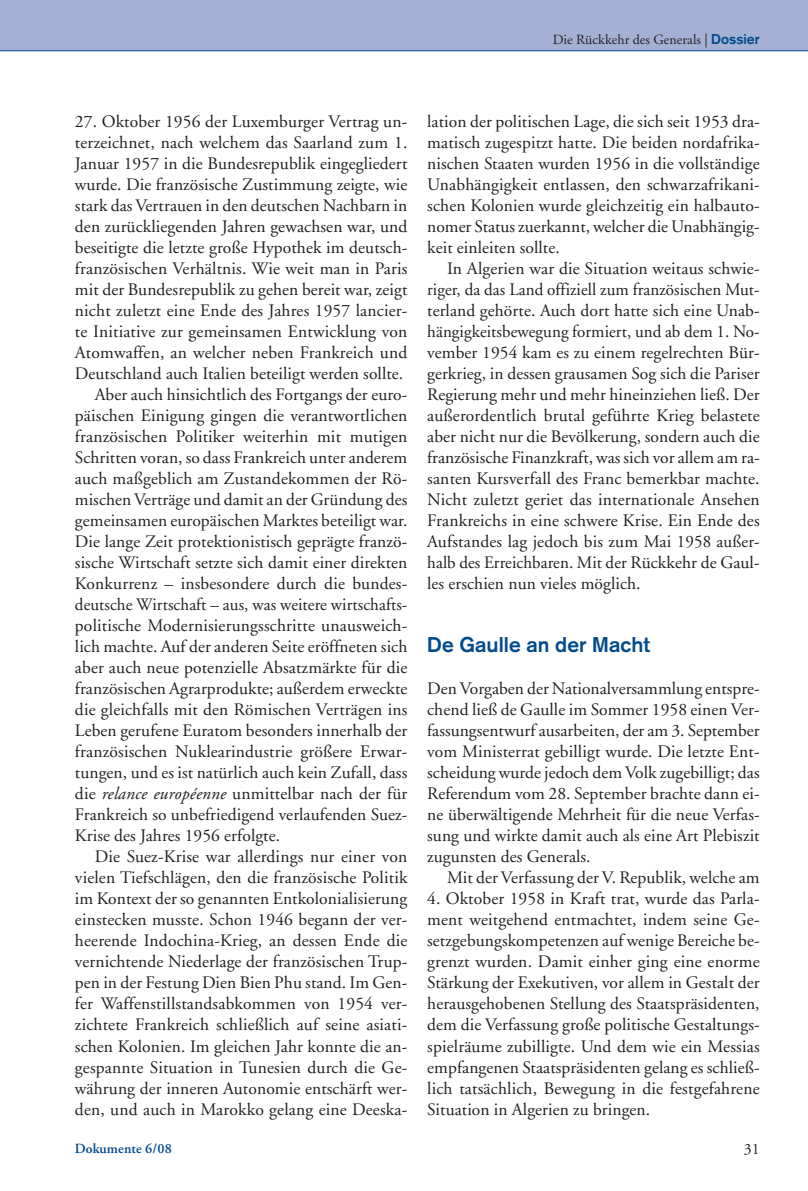
<style>
.page{position:relative;width:808px;height:1191px;background:#fff}
.page>*{position:absolute;margin:0;border:0;box-sizing:border-box;transform-origin:0 0}
.t1{font:700 21px "Akzidenz Grotesk";letter-spacing:.005em;color:#004a8d}
.t2{font:17.5px/21px "Adobe Garamond";letter-spacing:.005em;color:#231f20;text-align:justify}
.t3{font:15.75px "Adobe Garamond";color:#231f20}
.t4{font:14px "Adobe Garamond";letter-spacing:.005em;color:#231f20}
.t5{font:600 14px "Adobe Garamond";letter-spacing:.005em;color:#004a8d}
.s1{font-family:"Akzidenz Grotesk";font-weight:700;color:#004a8d}
.s2{font-style:italic}
</style>
<div class="page">
<div style="left:0;top:0;width:808px;height:52px;background:#a4b1d2"></div>
<p class="t4" style="left:553px;top:33px;width:208px">Die Rückkehr des Generals | <span class="s1">Dossier</span></p>
<p class="t2" style="left:75px;top:113px;width:334px">27. Oktober 1956 der Luxemburger Vertrag un-</p>
<p class="t2" style="left:75px;top:134px;width:334px">terzeichnet, nach welchem das Saarland zum 1.</p>
<p class="t2" style="left:75px;top:155px;width:334px">Januar 1957 in die Bundesrepublik eingegliedert</p>
<p class="t2" style="left:75px;top:176px;width:334px">wurde. Die französische Zustimmung zeigte, wie</p>
<p class="t2" style="left:75px;top:197px;width:334px">stark das Vertrauen in den deutschen Nachbarn in</p>
<p class="t2" style="left:75px;top:218px;width:334px">den zurückliegenden Jahren gewachsen war, und</p>
<p class="t2" style="left:75px;top:239px;width:334px">beseitigte die letzte große Hypothek im deutsch-</p>
<p class="t2" style="left:75px;top:260px;width:334px">französischen Verhältnis. Wie weit man in Paris</p>
<p class="t2" style="left:75px;top:281px;width:334px">mit der Bundesrepublik zu gehen bereit war, zeigt</p>
<p class="t2" style="left:75px;top:302px;width:334px">nicht zuletzt eine Ende des Jahres 1957 lancier-</p>
<p class="t2" style="left:75px;top:323px;width:334px">te Initiative zur gemeinsamen Entwicklung von</p>
<p class="t2" style="left:75px;top:344px;width:334px">Atomwaffen, an welcher neben Frankreich und</p>
<p class="t2" style="left:75px;top:365px;width:330px">Deutschland auch Italien beteiligt werden sollte.</p>
<p class="t2" style="left:95px;top:386px;width:314px">Aber auch hinsichtlich des Fortgangs der euro-</p>
<p class="t2" style="left:75px;top:407px;width:334px">päischen Einigung gingen die verantwortlichen</p>
<p class="t2" style="left:75px;top:428px;width:334px">französischen Politiker weiterhin mit mutigen</p>
<p class="t2" style="left:75px;top:449px;width:334px">Schritten voran, so dass Frankreich unter anderem</p>
<p class="t2" style="left:75px;top:470px;width:334px">auch maßgeblich am Zustandekommen der Rö-</p>
<p class="t2" style="left:75px;top:491px;width:334px">mischen Verträge und damit an der Gründung des</p>
<p class="t2" style="left:75px;top:512px;width:334px">gemeinsamen europäischen Marktes beteiligt war.</p>
<p class="t2" style="left:75px;top:533px;width:334px">Die lange Zeit protektionistisch geprägte franzö-</p>
<p class="t2" style="left:75px;top:554px;width:334px">sische Wirtschaft setzte sich damit einer direkten</p>
<p class="t2" style="left:75px;top:575px;width:334px">Konkurrenz – insbesondere durch die bundes-</p>
<p class="t2" style="left:75px;top:596px;width:334px">deutsche Wirtschaft – aus, was weitere wirtschafts-</p>
<p class="t2" style="left:75px;top:617px;width:334px">politische Modernisierungsschritte unausweich-</p>
<p class="t2" style="left:75px;top:638px;width:334px">lich machte. Auf der anderen Seite eröffneten sich</p>
<p class="t2" style="left:75px;top:659px;width:334px">aber auch neue potenzielle Absatzmärkte für die</p>
<p class="t2" style="left:75px;top:680px;width:334px">französischen Agrarprodukte; außerdem erweckte</p>
<p class="t2" style="left:75px;top:701px;width:334px">die gleichfalls mit den Römischen Verträgen ins</p>
<p class="t2" style="left:75px;top:722px;width:334px">Leben gerufene Euratom besonders innerhalb der</p>
<p class="t2" style="left:75px;top:743px;width:334px">französischen Nuklearindustrie größere Erwar-</p>
<p class="t2" style="left:75px;top:764px;width:334px">tungen, und es ist natürlich auch kein Zufall, dass</p>
<p class="t2" style="left:75px;top:785px;width:334px">die <span class="s2">relance européenne</span> unmittelbar nach der für</p>
<p class="t2" style="left:75px;top:806px;width:334px">Frankreich so unbefriedigend verlaufenden Suez-</p>
<p class="t2" style="left:75px;top:827px;width:207px">Krise des Jahres 1956 erfolgte.</p>
<p class="t2" style="left:95px;top:848px;width:314px">Die Suez-Krise war allerdings nur einer von</p>
<p class="t2" style="left:75px;top:869px;width:334px">vielen Tiefschlägen, den die französische Politik</p>
<p class="t2" style="left:75px;top:890px;width:334px">im Kontext der so genannten Entkolonialisierung</p>
<p class="t2" style="left:75px;top:911px;width:334px">einstecken musste. Schon 1946 begann der ver-</p>
<p class="t2" style="left:75px;top:932px;width:334px">heerende Indochina-Krieg, an dessen Ende die</p>
<p class="t2" style="left:75px;top:953px;width:334px">vernichtende Niederlage der französischen Trup-</p>
<p class="t2" style="left:75px;top:974px;width:334px">pen in der Festung Dien Bien Phu stand. Im Gen-</p>
<p class="t2" style="left:75px;top:995px;width:334px">fer Waffenstillstandsabkommen von 1954 ver-</p>
<p class="t2" style="left:75px;top:1016px;width:334px">zichtete Frankreich schließlich auf seine asiati-</p>
<p class="t2" style="left:75px;top:1037px;width:334px">schen Kolonien. Im gleichen Jahr konnte die an-</p>
<p class="t2" style="left:75px;top:1058px;width:334px">gespannte Situation in Tunesien durch die Ge-</p>
<p class="t2" style="left:75px;top:1079px;width:334px">währung der inneren Autonomie entschärft wer-</p>
<p class="t2" style="left:75px;top:1100px;width:334px">den, und auch in Marokko gelang eine Deeska-</p>
<p class="t2" style="left:427px;top:113px;width:334px">lation der politischen Lage, die sich seit 1953 dra&shy;matisch zugespitzt hatte. Die beiden nordafrika&shy;nischen Staaten wurden 1956 in die vollständige Unabhängigkeit entlassen, den schwarzafrikani&shy;schen Kolonien wurde gleichzeitig ein halbauto&shy;nomer Status zuerkannt, welcher die Unabhängig&shy;keit einleiten sollte.</p>
<p class="t2" style="left:427px;top:260px;width:334px;text-indent:20px">In Algerien war die Situation weitaus schwie&shy;riger, da das Land offiziell zum französischen Mut&shy;terland gehörte. Auch dort hatte sich eine Unab&shy;hängigkeitsbewegung formiert, und ab dem 1. No&shy;vember 1954 kam es zu einem regelrechten Bür&shy;gerkrieg, in dessen grausamen Sog sich die Pariser Regierung mehr und mehr hineinziehen ließ. Der außerordentlich brutal geführte Krieg belastete aber nicht nur die Bevölkerung, sondern auch die französische Finanzkraft, was sich vor allem am ra&shy;santen Kursverfall des Franc bemerkbar machte.<br>Nicht zuletzt geriet das internationale Ansehen Frankreichs in eine schwere Krise. Ein Ende des Aufstandes lag jedoch bis zum Mai 1958 außer&shy;halb des Erreichbaren. Mit der Rückkehr de Gaul&shy;les erschien nun vieles möglich.</p>
<p class="t1" style="left:427px;top:637px;width:224px">De Gaulle an der Macht</p>
<p class="t2" style="left:427px;top:680px;width:334px">Den Vorgaben der Nationalversammlung entspre&shy;chend ließ de Gaulle im Sommer 1958 einen Ver&shy;fassungsentwurf ausarbeiten, der am 3. September vom Ministerrat gebilligt wurde. Die letzte Ent&shy;scheidung wurde jedoch dem Volk zugebilligt; das Referendum vom 28. September brachte dann ei&shy;ne überwältigende Mehrheit für die neue Verfas&shy;sung und wirkte damit auch als eine Art Plebiszit zugunsten des Generals.</p>
<p class="t2" style="left:447px;top:869px;width:314px">Mit der Verfassung der V. Republik, welche am</p>
<p class="t2" style="left:427px;top:890px;width:334px">4. Oktober 1958 in Kraft trat, wurde das Parla&shy;ment weitgehend entmachtet, indem seine Ge&shy;setzgebungskompetenzen auf wenige Bereiche be&shy;grenzt wurden. Damit einher ging eine enorme Stärkung der Exekutiven, vor allem in Gestalt der herausgehobenen Stellung des Staatspräsidenten, dem die Verfassung große politische Gestaltungs&shy;spielräume zubilligte. Und dem wie ein Messias empfangenen Staatspräsidenten gelang es schließ&shy;lich tatsächlich, Bewegung in die festgefahrene Situation in Algerien zu bringen.</p>
<p class="t5" style="left:75px;top:1142px;width:98px">Dokumente 6/08</p>
<p class="t3" style="left:744px;top:1142px;width:17px">31</p>
</div>
